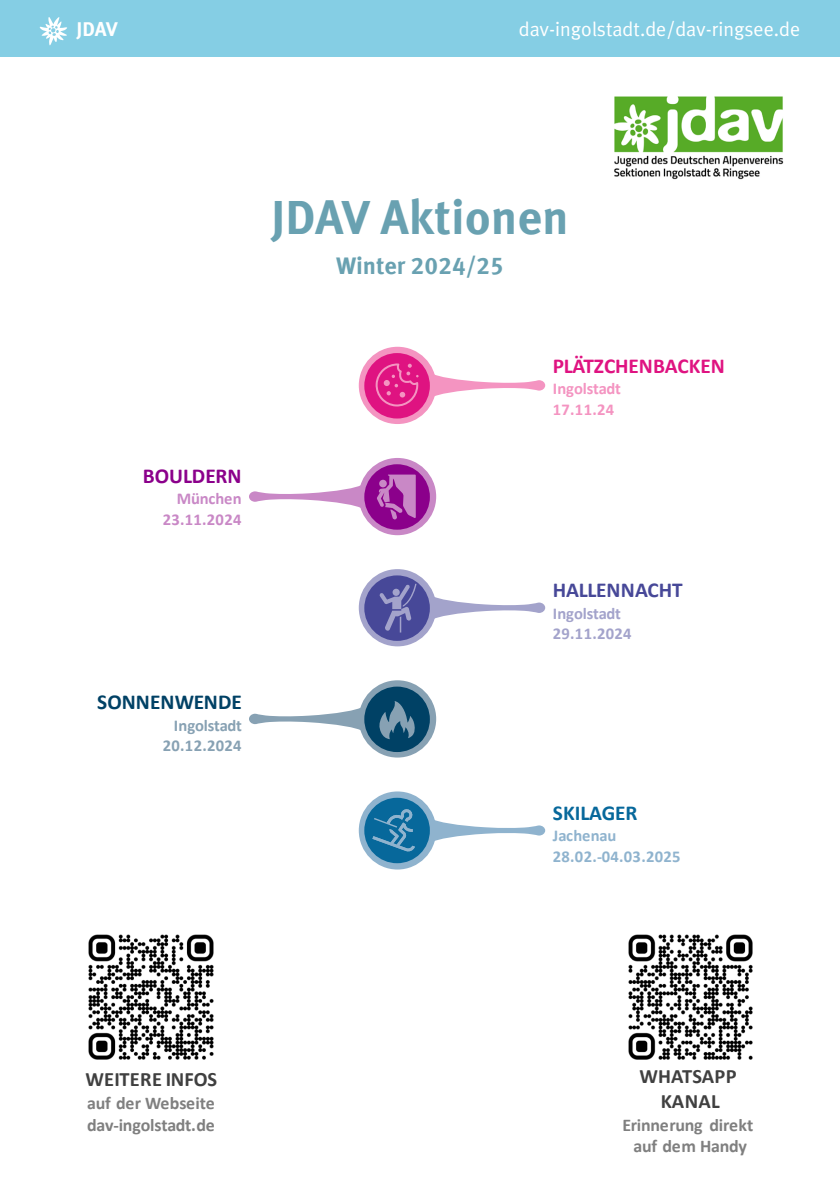
<style>
.page{position:relative;width:840px;height:1191px;background:#fff}
.page>*{position:absolute;margin:0;border:0;box-sizing:border-box;transform-origin:0 0}
.t1{font:700 48px "Meta Offc";color:#69a1b1}
.t2{font:700 24px "Meta Offc";color:#69a1b1}
.t3{font:700 21.2px "Calibri";letter-spacing:-.01em;color:#df1381}
.t4{font:700 21.2px "Calibri";letter-spacing:.005em;color:#004165}
.t5{font:700 21.2px "Calibri";letter-spacing:-.01em;color:#474898}
.t6{font:700 21.2px "Calibri";letter-spacing:-.005em;color:#8b008b}
.t7{font:700 21.2px "Calibri";letter-spacing:-.005em;color:#07689b}
.t8{font:700 20.4px/24.8px "Calibri";letter-spacing:.01em;color:#404040;text-align:center}
.t9{font:20px "Meta Plus Normal";color:#fff}
.t10{font:700 20px "Meta Offc";color:#fff}
.t11{font:700 17.8px/21.2px "Calibri";letter-spacing:-.015em;color:#7f7f7f}
.t12{font:700 16.6px/20.4px "Calibri";letter-spacing:.015em;color:#8fb3ce}
.t13{font:700 16.6px/20.4px "Calibri";letter-spacing:-.005em;color:#87a1b3;text-align:right}
.t14{font:700 16.6px/20.4px "Calibri";letter-spacing:-.005em;color:#a3a3cb}
.t15{font:700 16.6px/20.4px "Calibri";letter-spacing:-.01em;color:#f494c1}
.t16{font:700 16.6px/20.4px "Calibri";letter-spacing:.015em;color:#c988c6;text-align:right}
</style>
<div class="page">
<div style="left:0;top:0;width:839px;height:57px;background:#85cee4"></div>
<svg style="left:39px;top:17px;width:28px;height:28px"></svg>
<svg style="left:358px;top:347px;width:78px;height:77px"></svg>
<svg style="left:430px;top:372px;width:115px;height:27px"></svg>
<div style="left:364px;top:353px;width:65px;height:65px;background:#df1381;border-radius:50%"></div>
<svg style="left:375px;top:363px;width:43px;height:43px"></svg>
<svg style="left:358px;top:458px;width:78px;height:77px"></svg>
<svg style="left:249px;top:483px;width:114px;height:27px"></svg>
<div style="left:364px;top:464px;width:65px;height:65px;background:#8b008b;border-radius:50%"></div>
<svg style="left:377px;top:474px;width:38px;height:45px"></svg>
<div style="left:358px;top:680px;width:78px;height:77px;background:#87a1b3;border-radius:50%"></div>
<svg style="left:249px;top:705px;width:113px;height:27px"></svg>
<div style="left:364px;top:686px;width:65px;height:66px;background:#004165;border-radius:50%"></div>
<svg style="left:379px;top:701px;width:35px;height:38px"></svg>
<svg style="left:358px;top:791px;width:78px;height:78px"></svg>
<svg style="left:430px;top:817px;width:115px;height:26px"></svg>
<div style="left:364px;top:797px;width:65px;height:66px;background:#07689b;border-radius:50%"></div>
<svg style="left:371px;top:808px;width:44px;height:43px"></svg>
<div style="left:358px;top:569px;width:78px;height:77px;background:#a3a3cb;border-radius:50%"></div>
<svg style="left:433px;top:594px;width:112px;height:26px"></svg>
<div style="left:364px;top:575px;width:65px;height:66px;background:#474898;border-radius:50%"></div>
<svg style="left:379px;top:584px;width:37px;height:48px"></svg>
<img style="left:88px;top:934px;width:126px;height:126px">
<img style="left:628px;top:934px;width:125px;height:126px">
<img style="left:614px;top:96px;width:170px;height:84px">
<p class="t10" style="left:77px;top:17px;width:43px">JDAV</p>
<p class="t9" style="left:518px;top:18px;width:283px">dav-ingolstadt.de/dav-ringsee.de</p>
<h1 class="t1" style="left:271px;top:189px;width:299px">JDAV Aktionen</h1>
<h2 class="t2" style="left:336px;top:251px;width:169px">Winter 2024/25</h2>
<p class="t6" style="left:143px;top:461px;width:100px">BOULDERN</p>
<p class="t16" style="left:163px;top:488px;width:81px">München<br>23.11.2024</p>
<p class="t4" style="left:97px;top:687px;width:146px">SONNENWENDE</p>
<p class="t13" style="left:163px;top:714px;width:81px">Ingolstadt<br>20.12.2024</p>
<p class="t8" style="left:85px;top:1067px;width:133px">WEITERE INFOS</p>
<p class="t11" style="left:87px;top:1092px;width:129px">auf der Webseite dav-ingolstadt.de</p>
<p class="t3" style="left:552px;top:351px;width:173px">PLÄTZCHENBACKEN</p>
<p class="t15" style="left:552px;top:378px;width:70px">Ingolstadt<br>17.11.24</p>
<p class="t5" style="left:552px;top:575px;width:131px">HALLENNACHT</p>
<p class="t14" style="left:552px;top:603px;width:80px">Ingolstadt<br>29.11.2024</p>
<p class="t7" style="left:552px;top:798px;width:86px">SKILAGER</p>
<p class="t12" style="left:552px;top:825px;width:129px">Jachenau<br>28.02.-04.03.2025</p>
<p class="t8" style="left:639px;top:1063px;width:99px">WHATSAPP<br>KANAL</p>
<p class="t11" style="left:622px;top:1114px;width:132px;text-align:center">Erinnerung direkt auf dem Handy</p>
</div>
